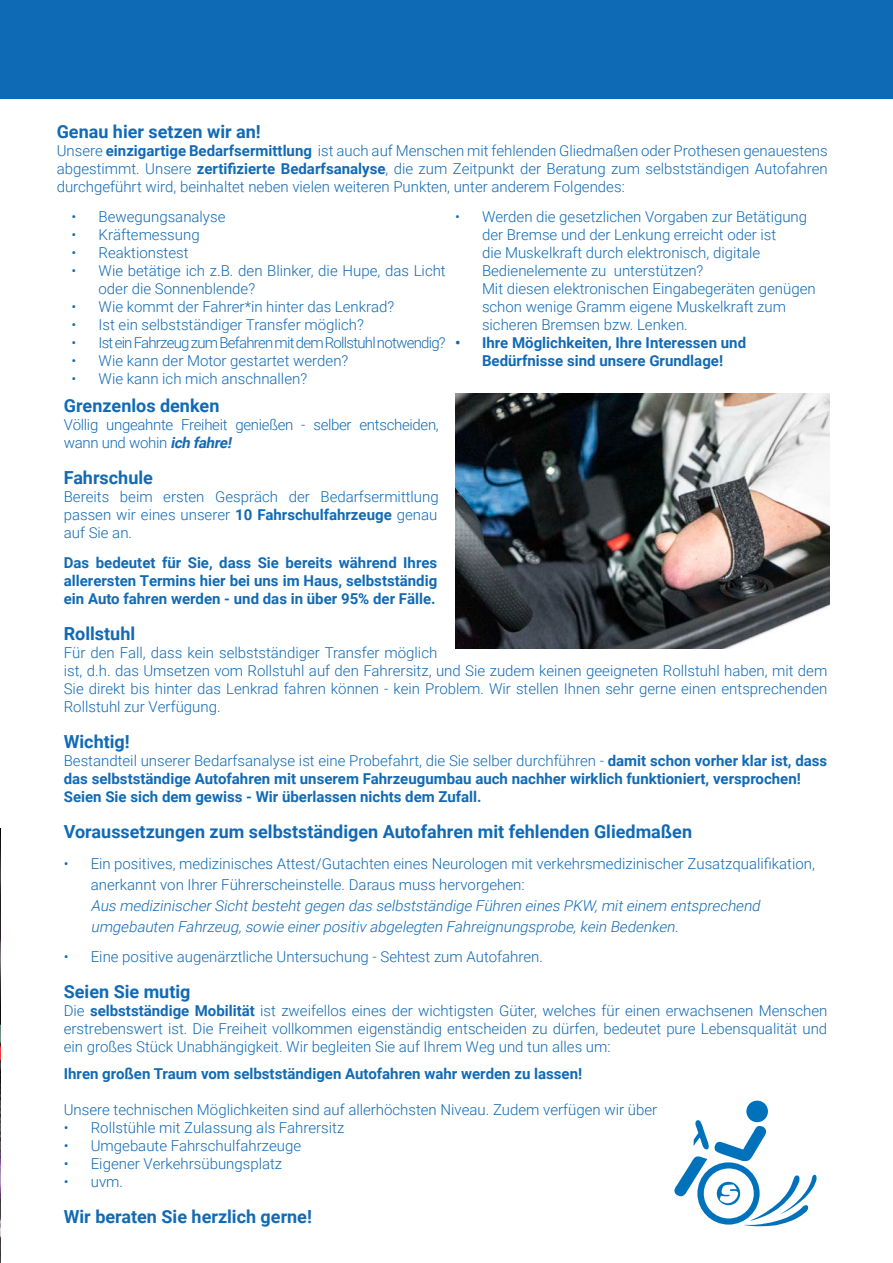
<style>
.page{position:relative;width:893px;height:1263px;background:#fff}
.page>*{position:absolute;margin:0;border:0;box-sizing:border-box;transform-origin:0 0}
.t1{font:700 18px "Roboto";color:#116ab5}
.t2{font:300 15px/18px "Roboto";color:#116ab5}
.t3{font:700 15px/18px "Roboto";color:#116ab5;text-align:justify}
.t4{font:italic 300 15px/21px "Roboto";color:#116ab5}
.t5{font:300 15px/18px "Roboto";letter-spacing:-.02em;color:#116ab5}
.t6{font:300 15px "Roboto";letter-spacing:-.05em;color:#116ab5}
.s1{font-weight:700}
.s2{font-weight:700;font-style:italic}
.s3{font-weight:300}
</style>
<div class="page">
<div style="left:0;top:0;width:893px;height:98px;background:#0f6ab5"></div>
<svg style="left:674px;top:1120px;width:143px;height:106px"></svg>
<div style="left:746px;top:1100px;width:22px;height:22px;background:#0072bc;border-radius:50%"></div>
<img style="left:455px;top:393px;width:374px;height:255px">
<img style="left:0;top:828px;width:1px;height:435px">
<p class="t1" style="left:57px;top:119px;width:206px">Genau hier setzen wir an!</p>
<p class="t2" style="left:57px;top:141px;width:773px;text-align:justify">Unsere <span class="s1">einzigartige Bedarfsermittlung</span> ist auch auf Menschen mit fehlenden Gliedmaßen oder Prothesen genauestens abgestimmt. Unsere <span class="s1">zertifizierte Bedarfsanalyse</span>, die zum Zeitpunkt der Beratung zum selbstständigen Autofahren durchgeführt wird, beinhaltet neben vielen weiteren Punkten, unter anderem Folgendes:</p>
<p class="t2" style="left:72px;top:207px;width:155px">• Bewegungsanalyse</p>
<p class="t2" style="left:72px;top:225px;width:130px">• Kräftemessung</p>
<p class="t2" style="left:72px;top:243px;width:119px">• Reaktionstest</p>
<p class="t2" style="left:99px;top:261px;width:349px;text-indent:-27px">• Wie betätige ich z.B. den Blinker, die Hupe, das Licht oder die Sonnenblende?</p>
<p class="t2" style="left:72px;top:297px;width:324px">• Wie kommt der Fahrer*in hinter das Lenkrad?</p>
<p class="t2" style="left:72px;top:315px;width:294px">• Ist ein selbstständiger Transfer möglich?</p>
<p class="t6" style="left:72px;top:332px;width:376px">• Ist ein Fahrzeug zum Befahren mit dem Rollstuhl notwendig?</p>
<p class="t2" style="left:72px;top:351px;width:278px">• Wie kann der Motor gestartet werden?</p>
<p class="t2" style="left:72px;top:369px;width:237px">• Wie kann ich mich anschnallen?</p>
<p class="t2" style="left:482px;top:207px;width:335px;text-indent:-27px">• Werden die gesetzlichen Vorgaben zur Betätigung der Bremse und der Lenkung erreicht oder ist<br>die Muskelkraft durch elektronisch, digitale Bedienelemente zu unterstützen?<br>Mit diesen elektronischen Eingabegeräten genügen schon wenige Gramm eigene Muskelkraft zum sicheren Bremsen bzw. Lenken.</p>
<p class="t3" style="left:455px;top:333px;width:293px;text-align:center">• Ihre Möglichkeiten, Ihre Interessen und<br>Bedürfnisse sind unsere Grundlage!</p>
<p class="t1" style="left:64px;top:393px;width:157px">Grenzenlos denken</p>
<p class="t5" style="left:64px;top:415px;width:377px">Völlig ungeahnte Freiheit genießen - selber entscheiden, wann und wohin <span class="s2">ich fahre!</span></p>
<p class="t1" style="left:64px;top:465px;width:91px">Fahrschule</p>
<p class="t2" style="left:64px;top:487px;width:376px;text-align:justify">Bereits beim ersten Gespräch der Bedarfsermittlung passen wir eines unserer <span class="s1">10 Fahrschulfahrzeuge</span> genau auf Sie an.</p>
<p class="t3" style="left:64px;top:553px;width:375px">Das bedeutet für Sie, dass Sie bereits während Ihres allerersten Termins hier bei uns im Haus, selbstständig ein Auto fahren werden - und das in über 95% der Fälle.</p>
<p class="t1" style="left:64px;top:621px;width:73px">Rollstuhl</p>
<p class="t2" style="left:64px;top:643px;width:765px">Für den Fall, dass kein selbstständiger Transfer möglich<br>ist, d.h. das Umsetzen vom Rollstuhl auf den Fahrersitz, und Sie zudem keinen geeigneten Rollstuhl haben, mit dem Sie direkt bis hinter das Lenkrad fahren können - kein Problem. Wir stellen Ihnen sehr gerne einen entsprechenden Rollstuhl zur Verfügung.</p>
<p class="t1" style="left:64px;top:729px;width:68px">Wichtig!</p>
<p class="t3" style="left:64px;top:751px;width:765px;text-align:left"><span class="s3">Bestandteil unserer Bedarfsanalyse ist eine Probefahrt, die Sie selber durchführen -</span> damit schon vorher klar ist, dass das selbstständige Autofahren mit unserem Fahrzeugumbau auch nachher wirklich funktioniert, versprochen!<br>Seien Sie sich dem gewiss - Wir überlassen nichts dem Zufall.</p>
<p class="t1" style="left:64px;top:819px;width:630px">Voraussetzungen zum selbstständigen Autofahren mit fehlenden Gliedmaßen</p>
<p class="t2" style="left:91px;top:852px;width:726px;line-height:21px;text-indent:-27px">• Ein positives, medizinisches Attest/Gutachten eines Neurologen mit verkehrsmedizinischer Zusatzqualifikation, anerkannt von Ihrer Führerscheinstelle. Daraus muss hervorgehen:</p>
<p class="t4" style="left:91px;top:894px;width:674px">Aus medizinischerSichtbestehtgegen das selbstständige Führen eines PKW,miteinem entsprechend umgebauten Fahrzeug,sowie einerpositiv abgelegten Fahreignungsprobe,kein Bedenken.</p>
<p class="t2" style="left:64px;top:947px;width:481px">• Eine positive augenärztliche Untersuchung - Sehtest zum Autofahren.</p>
<p class="t1" style="left:64px;top:979px;width:128px">Seien Sie mutig</p>
<p class="t2" style="left:64px;top:1001px;width:765px;text-align:justify">Die <span class="s1">selbstständige Mobilität</span> ist zweifellos eines der wichtigsten Güter, welches für einen erwachsenen Menschen erstrebenswert ist. Die Freiheit vollkommen eigenständig entscheiden zu dürfen, bedeutet pure Lebensqualität und ein großes Stück Unabhängigkeit. Wir begleiten Sie auf Ihrem Weg und tun alles um:</p>
<p class="t3" style="left:64px;top:1064px;width:520px">Ihren großen Traum vom selbstständigen Autofahren wahr werden zu lassen!</p>
<p class="t2" style="left:64px;top:1100px;width:595px">Unsere technischen Möglichkeiten sind auf allerhöchsten Niveau. Zudem verfügen wir über</p>
<p class="t2" style="left:64px;top:1118px;width:282px">• Rollstühle mit Zulassung als Fahrersitz</p>
<p class="t2" style="left:64px;top:1136px;width:239px">• Umgebaute Fahrschulfahrzeuge</p>
<p class="t2" style="left:64px;top:1154px;width:220px">• Eigener Verkehrsübungsplatz</p>
<p class="t2" style="left:64px;top:1172px;width:61px">• uvm.</p>
<p class="t1" style="left:64px;top:1204px;width:250px">Wir beraten Sie herzlich gerne!</p>
</div>
